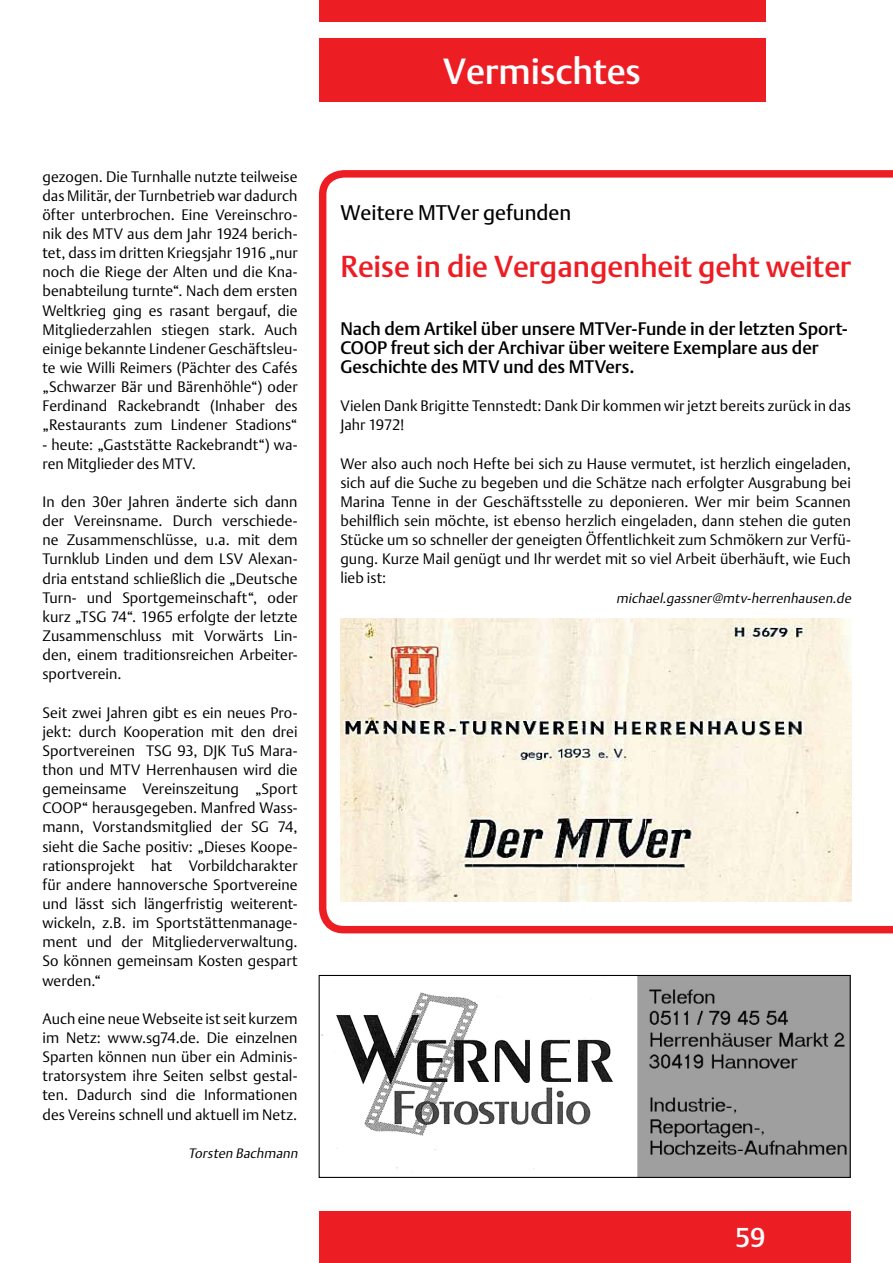
<style>
.page{position:relative;width:893px;height:1263px;background:#fff}
.page>*{position:absolute;margin:0;border:0;box-sizing:border-box;transform-origin:0 0}
.t1{font:36px "DTL Argo T Medium";color:#fff}
.t2{font:30px "DTL Argo T Medium";color:#ed1d24}
.t3{font:27px "DTL Argo T Medium";color:#fff}
.t4{font:21px "DTL Argo T";color:#000}
.t5{font:18px/19.2px "DTL Argo T Medium";letter-spacing:-.005em;color:#000}
.t6{font:15px/19.2px "DTL Argo T Light";color:#000;text-align:justify}
.t7{font:italic 13.5px "DTL Argo T Light";color:#000}
</style>
<div class="page">
<div style="left:319px;top:0;width:446px;height:21px;background:#ed1d24"></div>
<div style="left:319px;top:38px;width:446px;height:64px;background:#ed1d24"></div>
<div style="left:319px;top:1212px;width:531px;height:51px;background:#ed1d24"></div>
<img style="left:321px;top:977px;width:528px;height:199px">
<div style="left:319px;top:975px;width:532px;height:203px;border:1px solid #000"></div>
<svg style="left:319px;top:170px;width:574px;height:763px"></svg>
<p class="t6" style="left:43px;top:167px;width:257px">gezogen. Die Turnhalle nutzte teilweise das Militär, der Turnbetrieb war dadurch öfter unterbrochen. Eine Vereinschro&shy;nik des MTV aus dem Jahr 1924 berich&shy;tet, dass im dritten Kriegsjahr 1916 „nur noch die Riege der Alten und die Kna&shy;benabteilung turnte“. Nach dem ersten Weltkrieg ging es rasant bergauf, die Mitgliederzahlen stiegen stark. Auch einige bekannte Lindener Geschäftsleu&shy;te wie Willi Reimers (Pächter des Cafés „Schwarzer Bär und Bärenhöhle“) oder Ferdinand Rackebrandt (Inhaber des „Restaurants zum Lindener Stadions“</p>
<p class="t6" style="left:43px;top:434px;width:257px">- heute: „Gaststätte Rackebrandt“) wa&shy;ren Mitglieder des MTV.</p>
<p class="t6" style="left:43px;top:492px;width:257px">In den 30er Jahren änderte sich dann der Vereinsname. Durch verschiede&shy;ne Zusammenschlüsse, u.a. mit dem Turnklub Linden und dem LSV Alexan&shy;dria entstand schließlich die „Deutsche Turn- und Sportgemeinschaft“, oder kurz „TSG 74“. 1965 erfolgte der letzte Zusammenschluss mit Vorwärts Lin&shy;den, einem traditionsreichen Arbeiter&shy;sportverein.</p>
<p class="t6" style="left:43px;top:702px;width:257px">Seit zwei Jahren gibt es ein neues Pro&shy;jekt: durch Kooperation mit den drei Sportvereinen TSG 93, DJK TuS Mara&shy;thon und MTV Herrenhausen wird die gemeinsame Vereinszeitung „Sport COOP“ herausgegeben. Manfred Wass&shy;mann, Vorstandsmitglied der SG 74, sieht die Sache positiv: „Dieses Koope&shy;rationsprojekt hat Vorbildcharakter für andere hannoversche Sportvereine und lässt sich längerfristig weiterent&shy;wickeln, z.B. im Sportstättenmanage&shy;ment und der Mitgliederverwaltung.<br>So können gemeinsam Kosten gespart werden.“</p>
<p class="t6" style="left:43px;top:1009px;width:257px">Auch eine neue Webseite ist seit kurzem im Netz: www.sg74.de. Die einzelnen Sparten können nun über ein Adminis&shy;tratorsystem ihre Seiten selbst gestal&shy;ten. Dadurch sind die Informationen des Vereins schnell und aktuell im Netz.</p>
<p class="t7" style="left:188px;top:1145px;width:114px">Torsten Bachmann</p>
<h1 class="t1" style="left:443px;top:50px;width:199px">Vermischtes</h1>
<h3 class="t4" style="left:340px;top:200px;width:232px">Weitere MTVer gefunden</h3>
<h2 class="t2" style="left:340px;top:249px;width:512px">Reise in die Vergangenheit geht weiter</h2>
<p class="t5" style="left:340px;top:319px;width:509px">Nach dem Artikel über unsere MTVer-Funde in der letzten Sport-<br>COOP freut sich der Archivar über weitere Exemplare aus der<br>Geschichte des MTV und des MTVers.</p>
<p class="t6" style="left:340px;top:396px;width:512px">Vielen Dank Brigitte Tennstedt: Dank Dir kommen wir jetzt bereits zurück in das<br>Jahr 1972!</p>
<p class="t6" style="left:340px;top:454px;width:512px">Wer also auch noch Hefte bei sich zu Hause vermutet, ist herzlich eingeladen, sich auf die Suche zu begeben und die Schätze nach erfolgter Ausgrabung bei Marina Tenne in der Geschäftsstelle zu deponieren. Wer mir beim Scannen behilflich sein möchte, ist ebenso herzlich eingeladen, dann stehen die guten Stücke um so schneller der geneigten Öffentlichkeit zum Schmökern zur Verfü&shy;gung. Kurze Mail genügt und Ihr werdet mit so viel Arbeit überhäuft, wie Euch lieb ist:</p>
<p class="t7" style="left:616px;top:590px;width:239px">michael.gassner@mtv-herrenhausen.de</p>
<h3 class="t3" style="left:735px;top:1221px;width:32px">59</h3>
</div>
